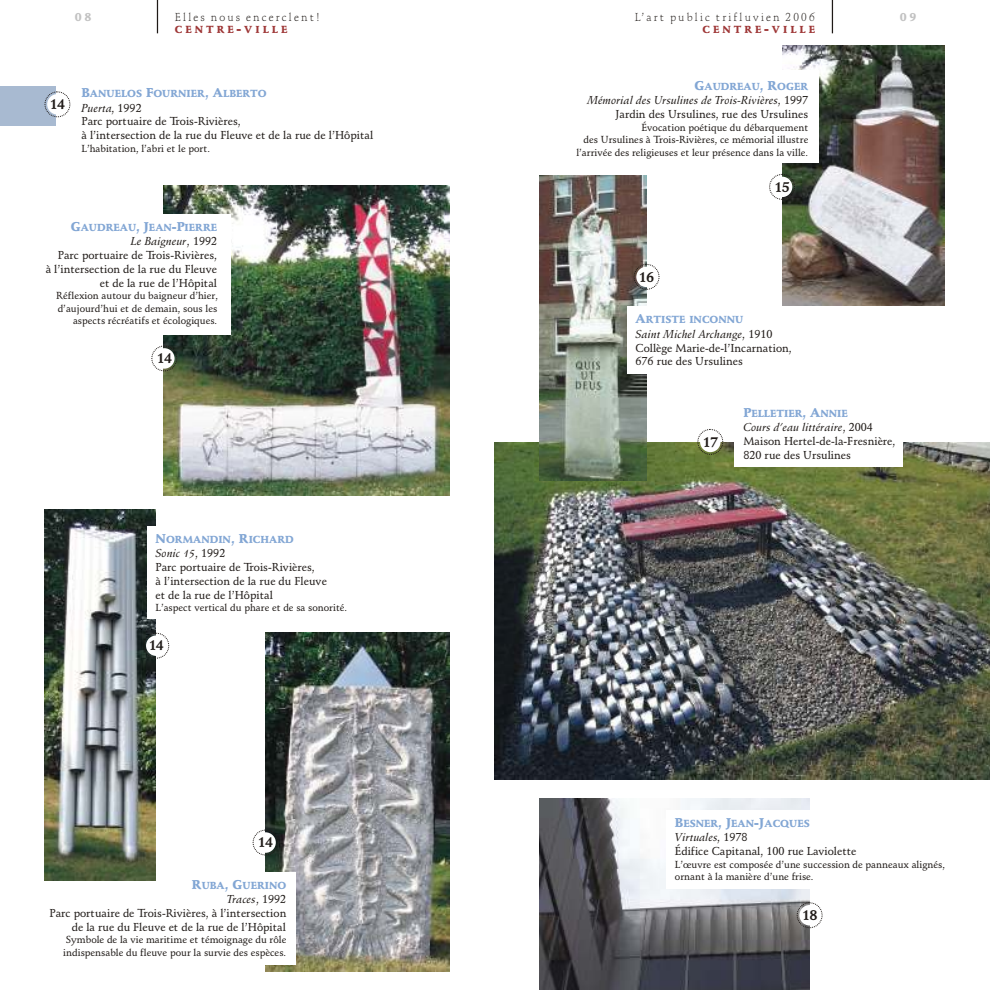
<style>
.page{position:relative;width:990px;height:990px;background:#fff}
.page>*{position:absolute;margin:0;border:0;box-sizing:border-box;transform-origin:0 0}
.t1{font:700 13.75px "Schneidler BT";letter-spacing:-.06em;color:#1f1a17}
.t2{font:11.25px/13.9px "Schneidler Md BT";color:#1f1a17}
.t3{font:11.25px "Schneidler Lt BT";letter-spacing:.19em;color:#1f1a17}
.t4{font:11.25px "Schneidler Blk BT";color:#c2c2c2}
.t5{font:10px/12.4px "Schneidler Md BT";color:#1f1a17;text-align:right}
.t6{font:10px "Schneidler Blk BT";color:#82a6d4}
.t7{font:10px "Schneidler Blk BT";letter-spacing:.295em;color:#9e3636}
.s1{font-size:12.5px}
.s2{font-style:italic}
</style>
<div class="page">
<img style="left:164px;top:186px;width:286px;height:309px">
<img style="left:45px;top:509px;width:111px;height:371px">
<img style="left:265px;top:633px;width:185px;height:339px">
<hr style="left:832px;top:0;width:1px;height:33px;background:#1f1a17">
<hr style="left:157px;top:0;width:1px;height:33px;background:#1f1a17">
<div style="left:112px;top:214px;width:119px;height:121px;background:#fff"></div>
<div style="left:147px;top:526px;width:20px;height:93px;background:#fff"></div>
<div style="left:250px;top:872px;width:46px;height:93px;background:#fff"></div>
<div style="left:151px;top:346px;width:26px;height:25px;border:1px dashed #1f1a17;border-radius:50%"></div>
<div style="left:154px;top:348px;width:21px;height:21px;background:#fff;border-radius:50%"></div>
<div style="left:143px;top:633px;width:26px;height:26px;border:1px dashed #1f1a17;border-radius:50%"></div>
<div style="left:146px;top:635px;width:21px;height:21px;background:#fff;border-radius:50%"></div>
<div style="left:253px;top:830px;width:25px;height:25px;border:1px dashed #1f1a17;border-radius:50%"></div>
<div style="left:255px;top:832px;width:21px;height:21px;background:#fff;border-radius:50%"></div>
<img style="left:782px;top:45px;width:163px;height:260px">
<img style="left:495px;top:442px;width:495px;height:337px">
<img style="left:540px;top:799px;width:270px;height:191px">
<img style="left:540px;top:175px;width:107px;height:306px">
<div style="left:751px;top:70px;width:67px;height:93px;background:#fff"></div>
<div style="left:627px;top:307px;width:31px;height:67px;background:#fff"></div>
<div style="left:734px;top:413px;width:169px;height:54px;background:#fff"></div>
<div style="left:667px;top:810px;width:177px;height:79px;background:#fff"></div>
<div style="left:769px;top:174px;width:26px;height:26px;border:1px dashed #1f1a17;border-radius:50%"></div>
<div style="left:772px;top:177px;width:20px;height:20px;background:#fff;border-radius:50%"></div>
<div style="left:634px;top:264px;width:25px;height:26px;border:1px dashed #1f1a17;border-radius:50%"></div>
<div style="left:636px;top:267px;width:21px;height:20px;background:#fff;border-radius:50%"></div>
<div style="left:697px;top:429px;width:26px;height:26px;border:1px dashed #1f1a17;border-radius:50%"></div>
<div style="left:700px;top:432px;width:21px;height:20px;background:#fff;border-radius:50%"></div>
<div style="left:797px;top:902px;width:26px;height:26px;border:1px dashed #1f1a17;border-radius:50%"></div>
<div style="left:799px;top:905px;width:21px;height:21px;background:#fff;border-radius:50%"></div>
<div style="left:0;top:86px;width:56px;height:39px;background:#a8bad1"></div>
<div style="left:45px;top:91px;width:25px;height:26px;border:1px dashed #1f1a17;border-radius:50%"></div>
<div style="left:47px;top:94px;width:21px;height:21px;background:#fff;border-radius:50%"></div>
<p class="t4" style="left:75px;top:13px;width:18px">08</p>
<p class="t3" style="left:175px;top:12px;width:147px">Elles nous encerclent!</p>
<p class="t7" style="left:175px;top:26px;width:114px">CENTRE<span class="s1">-</span>VILLE</p>
<p class="t1" style="left:50px;top:99px;width:17px">14</p>
<p class="t6" style="left:82px;top:90px;width:187px"><span class="s1">B</span>ANUELOS <span class="s1">F</span>OURNIER<span class="s1">, A</span>LBERTO</p>
<p class="t2" style="left:82px;top:102px;width:293px"><span class="s2">Puerta</span>, 1992<br>Parc portuaire de Trois-Rivières,<br>à l’intersection de la rue du Fleuve et de la rue de l’Hôpital</p>
<p class="t5" style="left:82px;top:143px;width:130px">L’habitation, l’abri et le port.</p>
<p class="t6" style="left:71px;top:223px;width:148px"><span class="s1">G</span>AUDREAU<span class="s1">, J</span>EAN<span class="s1">-P</span>IERRE</p>
<p class="t2" style="left:46px;top:235px;width:173px;text-align:right"><span class="s2">Le Baigneur</span>, 1992<br>Parc portuaire de Trois-Rivières,<br>à l’intersection de la rue du Fleuve et de la rue de l’Hôpital</p>
<p class="t5" style="left:56px;top:290px;width:163px">Réflexion autour du baigneur d’hier, d’aujourd’hui et de demain, sous les aspects récréatifs et écologiques.</p>
<p class="t1" style="left:157px;top:353px;width:17px">14</p>
<p class="t6" style="left:156px;top:535px;width:140px"><span class="s1">N</span>ORMANDIN<span class="s1">, R</span>ICHARD</p>
<p class="t2" style="left:156px;top:547px;width:173px"><span class="s2">Sonic 15</span>, 1992<br>Parc portuaire de Trois-Rivières,<br>à l’intersection de la rue du Fleuve et de la rue de l’Hôpital</p>
<p class="t5" style="left:156px;top:603px;width:193px">L’aspect vertical du phare et de sa sonorité.</p>
<p class="t1" style="left:149px;top:640px;width:17px">14</p>
<p class="t1" style="left:258px;top:837px;width:17px">14</p>
<p class="t6" style="left:192px;top:881px;width:96px"><span class="s1">R</span>UBA<span class="s1">, G</span>UERINO</p>
<p class="t2" style="left:50px;top:893px;width:238px;text-align:right"><span class="s2">Traces</span>, 1992<br>Parc portuaire de Trois-Rivières, à l’intersection de la rue du Fleuve et de la rue de l’Hôpital</p>
<p class="t5" style="left:63px;top:935px;width:225px;text-align:left">Symbole de la vie maritime et témoignage du rôle indispensable du fleuve pour la survie des espèces.</p>
<p class="t3" style="left:635px;top:12px;width:181px">L’art public trifluvien 2006</p>
<p class="t4" style="left:900px;top:13px;width:18px">09</p>
<p class="t7" style="left:703px;top:26px;width:114px">CENTRE<span class="s1">-</span>VILLE</p>
<p class="t6" style="left:694px;top:82px;width:115px"><span class="s1">G</span>AUDREAU<span class="s1">, R</span>OGER</p>
<p class="t2" style="left:587px;top:94px;width:222px;text-align:right"><span class="s2">Mémorial des Ursulines de Trois-Rivières</span>, 1997<br>Jardin des Ursulines, rue des Ursulines</p>
<p class="t5" style="left:576px;top:122px;width:233px">Évocation poétique du débarquement<br>des Ursulines à Trois-Rivières, ce mémorial illustre l’arrivée des religieuses et leur présence dans la ville.</p>
<p class="t1" style="left:639px;top:271px;width:17px">16</p>
<p class="t1" style="left:775px;top:181px;width:17px">15</p>
<p class="t6" style="left:635px;top:316px;width:109px"><span class="s1">A</span>RTISTE INCONNU</p>
<p class="t2" style="left:635px;top:328px;width:158px"><span class="s2">Saint Michel Archange</span>, 1910<br>Collège Marie-de-l’Incarnation,<br>676 rue des Ursulines</p>
<p class="t1" style="left:703px;top:436px;width:17px">17</p>
<p class="t6" style="left:743px;top:409px;width:106px"><span class="s1">P</span>ELLETIER<span class="s1">, A</span>NNIE</p>
<p class="t2" style="left:743px;top:421px;width:154px"><span class="s2">Cours d’eau littéraire</span>, 2004<br>Maison Hertel-de-la-Fresnière,<br>820 rue des Ursulines</p>
<p class="t6" style="left:675px;top:819px;width:136px"><span class="s1">B</span>ESNER<span class="s1">, J</span>EAN<span class="s1">-J</span>ACQUES</p>
<p class="t2" style="left:675px;top:831px;width:183px"><span class="s2">Virtuales</span>, 1978<br>Édifice Capitanal, 100 rue Laviolette</p>
<p class="t5" style="left:675px;top:859px;width:272px;text-align:left">L’œuvre est composée d’une succession de panneaux alignés, ornant à la manière d’une frise.</p>
<p class="t1" style="left:802px;top:910px;width:17px">18</p>
</div>
